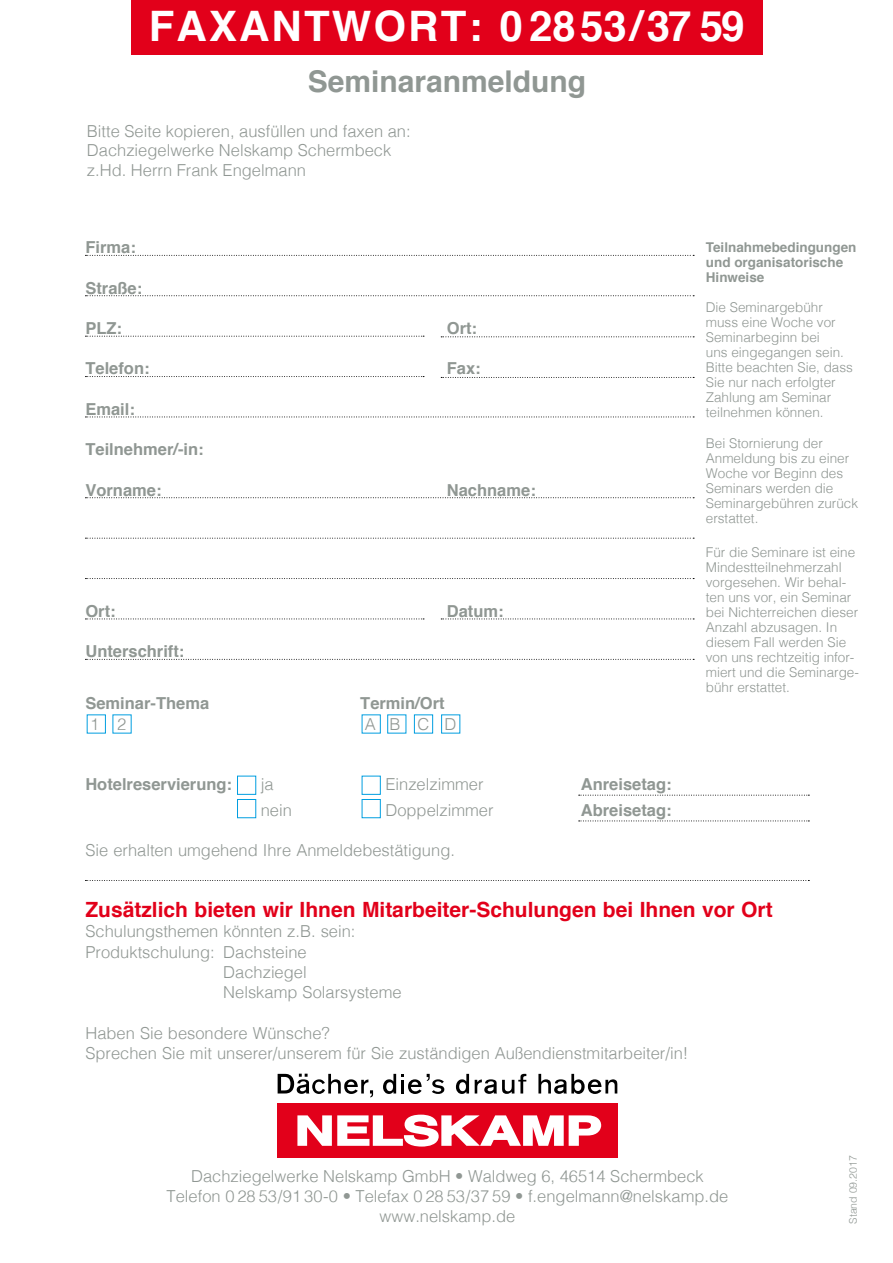
<style>
.page{position:relative;width:893px;height:1263px;background:#fff}
.page>*{position:absolute;margin:0;border:0;box-sizing:border-box;transform-origin:0 0}
.t1{font:700 42px "Helvetica";letter-spacing:.05em;color:#fff}
.t2{font:700 30px "Helvetica";color:#909793}
.t3{font:700 21px "Helvetica";color:#e2001a}
.t4{font:300 16.5px/20.2px "Helvetica";color:#909793}
.t5{font:700 16.5px "Helvetica";color:#909793}
.t6{font:300 13.5px/15px "Helvetica";color:#909793}
.t7{font:700 13.5px/15px "Helvetica";color:#909793}
.t8{font:300 10.5px "Helvetica";color:#909793}
</style>
<div class="page">
<div style="left:87px;top:715px;width:19px;height:18px;border:1px solid #009ee0"></div>
<div style="left:237px;top:776px;width:19px;height:18px;border:1px solid #009ee0"></div>
<div style="left:237px;top:799px;width:19px;height:19px;border:1px solid #009ee0"></div>
<div style="left:362px;top:799px;width:19px;height:19px;border:1px solid #009ee0"></div>
<div style="left:362px;top:715px;width:19px;height:18px;border:1px solid #009ee0"></div>
<div style="left:387px;top:715px;width:19px;height:18px;border:1px solid #009ee0"></div>
<div style="left:414px;top:715px;width:19px;height:18px;border:1px solid #009ee0"></div>
<div style="left:441px;top:715px;width:19px;height:18px;border:1px solid #009ee0"></div>
<div style="left:131px;top:0;width:631px;height:55px;background:#e2001a"></div>
<svg style="left:85px;top:255px;width:609px;height:1px"></svg>
<svg style="left:441px;top:336px;width:253px;height:1px"></svg>
<svg style="left:85px;top:295px;width:609px;height:1px"></svg>
<svg style="left:441px;top:377px;width:253px;height:1px"></svg>
<svg style="left:85px;top:417px;width:609px;height:1px"></svg>
<svg style="left:85px;top:497px;width:609px;height:1px"></svg>
<svg style="left:85px;top:538px;width:609px;height:1px"></svg>
<svg style="left:85px;top:578px;width:609px;height:1px"></svg>
<svg style="left:441px;top:619px;width:253px;height:1px"></svg>
<svg style="left:85px;top:659px;width:609px;height:1px"></svg>
<svg style="left:85px;top:880px;width:724px;height:1px"></svg>
<svg style="left:579px;top:795px;width:230px;height:1px"></svg>
<svg style="left:579px;top:820px;width:230px;height:1px"></svg>
<svg style="left:85px;top:336px;width:339px;height:1px"></svg>
<svg style="left:85px;top:376px;width:339px;height:1px"></svg>
<svg style="left:85px;top:619px;width:339px;height:1px"></svg>
<div style="left:277px;top:1103px;width:341px;height:55px;background:#e2001a"></div>
<svg style="left:297px;top:1115px;width:304px;height:31px"></svg>
<svg style="left:475px;top:1074px;width:51px;height:20px"></svg>
<svg style="left:456px;top:1074px;width:13px;height:20px"></svg>
<svg style="left:538px;top:1074px;width:79px;height:20px"></svg>
<svg style="left:278px;top:1074px;width:95px;height:23px"></svg>
<svg style="left:383px;top:1074px;width:61px;height:20px"></svg>
<h1 class="t1" style="left:149px;top:-8px;width:597px">FAXANTWORT: 02853/37 59</h1>
<h2 class="t2" style="left:308px;top:57px;width:280px">Seminaranmeldung</h2>
<p class="t4" style="left:87px;top:120px;width:325px;line-height:19.5px">Bitte Seite kopieren, ausfüllen und faxen an:<br>Dachziegelwerke Nelskamp Schermbeck z.Hd. Herrn Frank Engelmann</p>
<p class="t5" style="left:85px;top:234px;width:52px">Firma:</p>
<p class="t5" style="left:85px;top:274px;width:58px">Straße:</p>
<p class="t5" style="left:85px;top:315px;width:38px">PLZ:</p>
<p class="t5" style="left:447px;top:315px;width:32px">Ort:</p>
<p class="t5" style="left:85px;top:355px;width:66px">Telefon:</p>
<p class="t5" style="left:447px;top:355px;width:35px">Fax:</p>
<p class="t5" style="left:85px;top:396px;width:51px">Email:</p>
<p class="t5" style="left:85px;top:436px;width:120px">Teilnehmer/-in:</p>
<p class="t5" style="left:85px;top:476px;width:78px">Vorname:</p>
<p class="t5" style="left:447px;top:476px;width:90px">Nachname:</p>
<p class="t5" style="left:85px;top:598px;width:32px">Ort:</p>
<p class="t5" style="left:447px;top:598px;width:58px">Datum:</p>
<p class="t5" style="left:85px;top:638px;width:100px">Unterschrift:</p>
<p class="t5" style="left:85px;top:690px;width:125px">Seminar-Thema</p>
<p class="t5" style="left:360px;top:690px;width:86px">Termin/Ort</p>
<p class="t4" style="left:90px;top:712px;width:38px">1 2</p>
<p class="t4" style="left:365px;top:712px;width:93px">A B C D</p>
<p class="t5" style="left:85px;top:771px;width:148px">Hotelreservierung:</p>
<p class="t4" style="left:261px;top:773px;width:14px">ja</p>
<p class="t4" style="left:385px;top:773px;width:100px">Einzelzimmer</p>
<p class="t5" style="left:581px;top:771px;width:92px">Anreisetag:</p>
<p class="t4" style="left:261px;top:799px;width:33px">nein</p>
<p class="t4" style="left:385px;top:799px;width:110px">Doppelzimmer</p>
<p class="t5" style="left:581px;top:797px;width:92px">Abreisetag:</p>
<p class="t4" style="left:85px;top:839px;width:371px">Sie erhalten umgehend Ihre Anmeldebestätigung.</p>
<p class="t7" style="left:706px;top:239px;width:152px">Teilnahmebedingungen und organisatorische<br>Hinweise</p>
<p class="t6" style="left:706px;top:298px;width:149px">Die Seminargebühr muss eine Woche vor<br>Seminarbeginn bei<br>uns eingegangen sein.<br>Bitte beachten Sie, dass<br>Sie nur nach erfolgter<br>Zahlung am Seminar teilnehmen können.</p>
<p class="t6" style="left:706px;top:435px;width:154px">Bei Stornierung der<br>Anmeldung bis zu einer<br>Woche vor Beginn des<br>Seminars werden die<br>Seminargebühren zurück erstattet.</p>
<p class="t6" style="left:706px;top:543px;width:155px">Für die Seminare ist eine<br>Mindestteilnehmerzahl vorgesehen. Wir behal&shy;ten uns vor, ein Seminar bei Nichterreichen dieser<br>Anzahl abzusagen. In diesem Fall werden Sie von uns rechtzeitig infor&shy;miert und die Seminarge&shy;bühr erstattet.</p>
<p class="t3" style="left:85px;top:893px;width:689px">Zusätzlich bieten wir Ihnen Mitarbeiter-Schulungen bei Ihnen vor Ort</p>
<p class="t4" style="left:85px;top:920px;width:272px">Schulungsthemen könnten z.B. sein:</p>
<p class="t4" style="left:85px;top:940px;width:223px">Produktschulung: Dachsteine</p>
<p class="t4" style="left:223px;top:961px;width:85px">Dachziegel</p>
<p class="t4" style="left:223px;top:981px;width:180px">Nelskamp Solarsysteme</p>
<p class="t4" style="left:85px;top:1021px;width:604px">Haben Sie besondere Wünsche?<br>Sprechen Sie mit unserer/unserem für Sie zuständigen Außendienstmitarbeiter/in!</p>
<p class="t4" style="left:167px;top:1164px;width:563px;text-align:center">Dachziegelwerke Nelskamp GmbH • Waldweg 6, 46514 Schermbeck<br>Telefon 0 28 53/91 30-0 • Telefax 0 28 53/37 59 • f.engelmann@nelskamp.de www.nelskamp.de</p>
<p class="t8" style="left:844px;top:1224px;width:70px;rotate:-90deg">Stand 09.2017</p>
</div>
